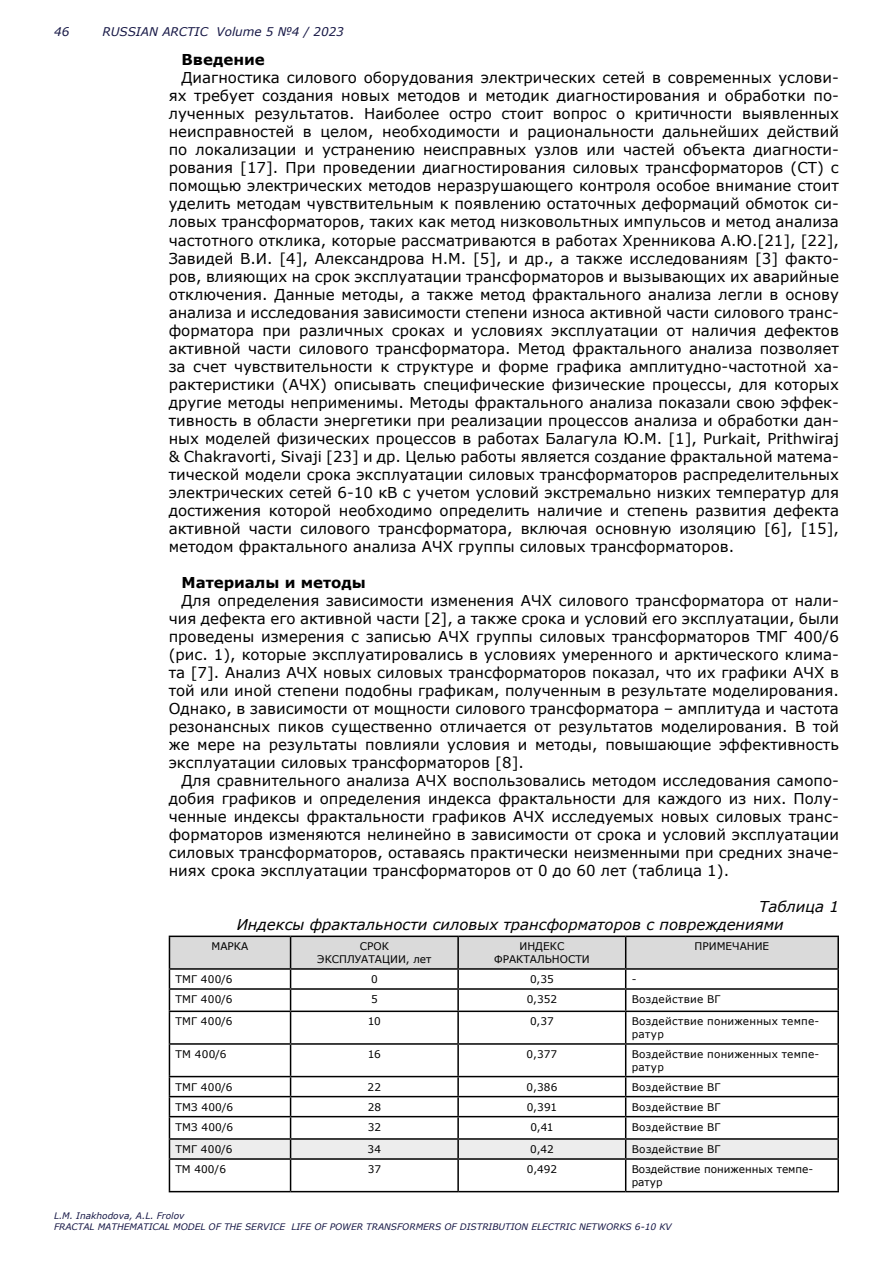
<style>
.page{position:relative;width:893px;height:1263px;background:#fff}
.page>*{position:absolute;margin:0;border:0;box-sizing:border-box;transform-origin:0 0}
.t1{font:15px/18px "Verdana";color:#000;text-align:justify}
.t2{font:italic 15px/18px "Verdana";color:#000}
.t3{font:700 15px "Verdana";color:#000}
.t4{font:italic 12px "Verdana";color:#171846}
.t5{font:10.5px/12.6px "Verdana";letter-spacing:.015em;color:#000}
.t6{font:italic 9px/10.8px "Verdana";color:#171846}
</style>
<div class="page">
<hr style="left:169px;top:935px;width:122px;height:2px;background:#000">
<hr style="left:291px;top:935px;width:167px;height:2px;background:#000">
<hr style="left:458px;top:935px;width:168px;height:2px;background:#000">
<hr style="left:626px;top:935px;width:213px;height:2px;background:#000">
<svg style="left:169px;top:936px;width:670px;height:74px"></svg>
<hr style="left:837px;top:990px;width:2px;height:20px;background:#000">
<hr style="left:169px;top:1010px;width:122px;height:2px;background:#000">
<hr style="left:169px;top:1012px;width:1px;height:31px;background:#000">
<hr style="left:291px;top:1010px;width:167px;height:2px;background:#000">
<hr style="left:290px;top:1012px;width:1px;height:31px;background:#000">
<hr style="left:458px;top:1010px;width:168px;height:2px;background:#000">
<hr style="left:457px;top:1012px;width:2px;height:31px;background:#000">
<hr style="left:626px;top:1010px;width:213px;height:2px;background:#000">
<hr style="left:625px;top:1012px;width:1px;height:31px;background:#000">
<hr style="left:837px;top:1012px;width:2px;height:31px;background:#000">
<hr style="left:169px;top:1043px;width:122px;height:2px;background:#000">
<hr style="left:169px;top:1045px;width:1px;height:31px;background:#000">
<hr style="left:291px;top:1043px;width:167px;height:2px;background:#000">
<hr style="left:290px;top:1045px;width:1px;height:31px;background:#000">
<hr style="left:458px;top:1043px;width:168px;height:2px;background:#000">
<hr style="left:457px;top:1045px;width:2px;height:31px;background:#000">
<hr style="left:626px;top:1043px;width:213px;height:2px;background:#000">
<hr style="left:625px;top:1045px;width:1px;height:31px;background:#000">
<hr style="left:837px;top:1045px;width:2px;height:31px;background:#000">
<hr style="left:169px;top:1076px;width:122px;height:1px;background:#000">
<hr style="left:291px;top:1076px;width:167px;height:1px;background:#000">
<hr style="left:458px;top:1076px;width:168px;height:1px;background:#000">
<hr style="left:626px;top:1076px;width:213px;height:1px;background:#000">
<svg style="left:169px;top:1077px;width:670px;height:81px"></svg>
<hr style="left:169px;top:1158px;width:122px;height:2px;background:#000">
<hr style="left:169px;top:1160px;width:1px;height:31px;background:#000">
<hr style="left:291px;top:1158px;width:167px;height:2px;background:#000">
<hr style="left:290px;top:1160px;width:1px;height:31px;background:#000">
<hr style="left:458px;top:1158px;width:168px;height:2px;background:#000">
<hr style="left:457px;top:1160px;width:2px;height:31px;background:#000">
<hr style="left:626px;top:1158px;width:213px;height:2px;background:#000">
<hr style="left:625px;top:1160px;width:1px;height:31px;background:#000">
<hr style="left:837px;top:1160px;width:2px;height:31px;background:#000">
<hr style="left:169px;top:1191px;width:122px;height:1px;background:#000">
<hr style="left:291px;top:1191px;width:167px;height:1px;background:#000">
<hr style="left:458px;top:1191px;width:168px;height:1px;background:#000">
<hr style="left:626px;top:1191px;width:213px;height:1px;background:#000">
<p class="t4" style="left:54px;top:24px;width:17px">46</p>
<p class="t4" style="left:102px;top:24px;width:243px">RUSSIAN ARCTIC Volume 5 №4 / 2023</p>
<p class="t3" style="left:181px;top:49px;width:85px">Введение</p>
<p class="t1" style="left:169px;top:69px;width:672px;text-indent:13px">Диагностика силового оборудования электрических сетей в современных услови&shy;ях требует создания новых методов и методик диагностирования и обработки по&shy;лученных результатов. Наиболее остро стоит вопрос о критичности выявленных неисправностей в целом, необходимости и рациональности дальнейших действий по локализации и устранению неисправных узлов или частей объекта диагности&shy;рования [17]. При проведении диагностирования силовых трансформаторов (СТ) с помощью электрических методов неразрушающего контроля особое внимание стоит уделить методам чувствительным к появлению остаточных деформаций обмоток си&shy;ловых трансформаторов, таких как метод низковольтных импульсов и метод анализа частотного отклика, которые рассматриваются в работах Хренникова А.Ю.[21], [22], Завидей В.И. [4], Александрова Н.М. [5], и др., а также исследованиям [3] факто&shy;ров, влияющих на срок эксплуатации трансформаторов и вызывающих их аварийные отключения. Данные методы, а также метод фрактального анализа легли в основу анализа и исследования зависимости степени износа активной части силового транс&shy;форматора при различных сроках и условиях эксплуатации от наличия дефектов активной части силового трансформатора. Метод фрактального анализа позволяет за счет чувствительности к структуре и форме графика амплитудно-частотной ха&shy;рактеристики (АЧХ) описывать специфические физические процессы, для которых другие методы неприменимы. Методы фрактального анализа показали свою эффек&shy;тивность в области энергетики при реализации процессов анализа и обработки дан&shy;ных моделей физических процессов в работах Балагула Ю.М. [1], Purkait, Prithwiraj &amp; Chakravorti, Sivaji [23] и др. Целью работы является создание фрактальной матема&shy;тической модели срока эксплуатации силовых трансформаторов распределительных электрических сетей 6-10 кВ с учетом условий экстремально низких температур для достижения которой необходимо определить наличие и степень развития дефекта активной части силового трансформатора, включая основную изоляцию [6], [15], методом фрактального анализа АЧХ группы силовых трансформаторов.</p>
<p class="t3" style="left:181px;top:571px;width:186px">Материалы и методы</p>
<p class="t1" style="left:169px;top:591px;width:672px;text-indent:13px">Для определения зависимости изменения АЧХ силового трансформатора от нали&shy;чия дефекта его активной части [2], а также срока и условий его эксплуатации, были проведены измерения с записью АЧХ группы силовых трансформаторов ТМГ 400/6 (рис. 1), которые эксплуатировались в условиях умеренного и арктического клима&shy;та [7]. Анализ АЧХ новых силовых трансформаторов показал, что их графики АЧХ в той или иной степени подобны графикам, полученным в результате моделирования.<br>Однако, в зависимости от мощности силового трансформатора – амплитуда и частота резонансных пиков существенно отличается от результатов моделирования. В той же мере на результаты повлияли условия и методы, повышающие эффективность эксплуатации силовых трансформаторов [8].</p>
<p class="t1" style="left:169px;top:771px;width:672px;text-indent:13px">Для сравнительного анализа АЧХ воспользовались методом исследования самопо&shy;добия графиков и определения индекса фрактальности для каждого из них. Полу&shy;ченные индексы фрактальности графиков АЧХ исследуемых новых силовых транс&shy;форматоров изменяются нелинейно в зависимости от срока и условий эксплуатации силовых трансформаторов, оставаясь практически неизменными при средних значе&shy;ниях срока эксплуатации трансформаторов от 0 до 60 лет (таблица 1).</p>
<p class="t2" style="left:237px;top:897px;width:604px;text-indent:522px">Таблица 1<br>Индексы фрактальности силовых трансформаторов с повреждениями</p>
<p class="t5" style="left:212px;top:940px;width:38px">МАРКА</p>
<p class="t5" style="left:317px;top:940px;width:116px;text-align:center">СРОК<br>ЭКСПЛУАТАЦИИ, лет</p>
<p class="t5" style="left:494px;top:940px;width:97px;text-align:center">ИНДЕКС<br>ФРАКТАЛЬНОСТИ</p>
<p class="t5" style="left:695px;top:940px;width:76px">ПРИМЕЧАНИЕ</p>
<p class="t5" style="left:175px;top:973px;width:59px">ТМГ 400/6</p>
<p class="t5" style="left:371px;top:973px;width:8px">0</p>
<p class="t5" style="left:530px;top:973px;width:25px">0,35</p>
<p class="t5" style="left:632px;top:973px;width:6px">-</p>
<p class="t5" style="left:175px;top:993px;width:59px">ТМГ 400/6</p>
<p class="t5" style="left:371px;top:993px;width:8px">5</p>
<p class="t5" style="left:527px;top:993px;width:32px">0,352</p>
<p class="t5" style="left:632px;top:993px;width:90px">Воздействие ВГ</p>
<p class="t5" style="left:175px;top:1015px;width:59px">ТМГ 400/6</p>
<p class="t5" style="left:368px;top:1015px;width:15px">10</p>
<p class="t5" style="left:530px;top:1015px;width:25px">0,37</p>
<p class="t5" style="left:632px;top:1015px;width:189px">Воздействие пониженных темпе&shy;ратур</p>
<p class="t5" style="left:175px;top:1048px;width:52px">ТМ 400/6</p>
<p class="t5" style="left:368px;top:1048px;width:15px">16</p>
<p class="t5" style="left:527px;top:1048px;width:32px">0,377</p>
<p class="t5" style="left:632px;top:1048px;width:189px">Воздействие пониженных темпе&shy;ратур</p>
<p class="t5" style="left:175px;top:1080px;width:59px">ТМГ 400/6</p>
<p class="t5" style="left:368px;top:1080px;width:15px">22</p>
<p class="t5" style="left:526px;top:1080px;width:32px">0,386</p>
<p class="t5" style="left:632px;top:1080px;width:90px">Воздействие ВГ</p>
<p class="t5" style="left:175px;top:1100px;width:59px">ТМЗ 400/6</p>
<p class="t5" style="left:368px;top:1100px;width:15px">28</p>
<p class="t5" style="left:527px;top:1100px;width:32px">0,391</p>
<p class="t5" style="left:632px;top:1100px;width:90px">Воздействие ВГ</p>
<p class="t5" style="left:175px;top:1120px;width:59px">ТМЗ 400/6</p>
<p class="t5" style="left:368px;top:1120px;width:15px">32</p>
<p class="t5" style="left:530px;top:1120px;width:25px">0,41</p>
<p class="t5" style="left:632px;top:1120px;width:90px">Воздействие ВГ</p>
<p class="t5" style="left:175px;top:1143px;width:59px">ТМГ 400/6</p>
<p class="t5" style="left:368px;top:1143px;width:15px">34</p>
<p class="t5" style="left:530px;top:1143px;width:25px">0,42</p>
<p class="t5" style="left:632px;top:1143px;width:90px">Воздействие ВГ</p>
<p class="t5" style="left:175px;top:1163px;width:52px">ТМ 400/6</p>
<p class="t5" style="left:368px;top:1163px;width:15px">37</p>
<p class="t5" style="left:527px;top:1163px;width:32px">0,492</p>
<p class="t5" style="left:632px;top:1163px;width:183px">Воздействие пониженных темпе&shy;ратур</p>
<p class="t6" style="left:54px;top:1210px;width:619px">L.M. Inakhodova, A.L. Frolov<br>FRACTAL MATHEMATICAL MODEL OF THE SERVICE LIFE OF POWER TRANSFORMERS OF DISTRIBUTION ELECTRIC NETWORKS 6-10 KV</p>
</div>
